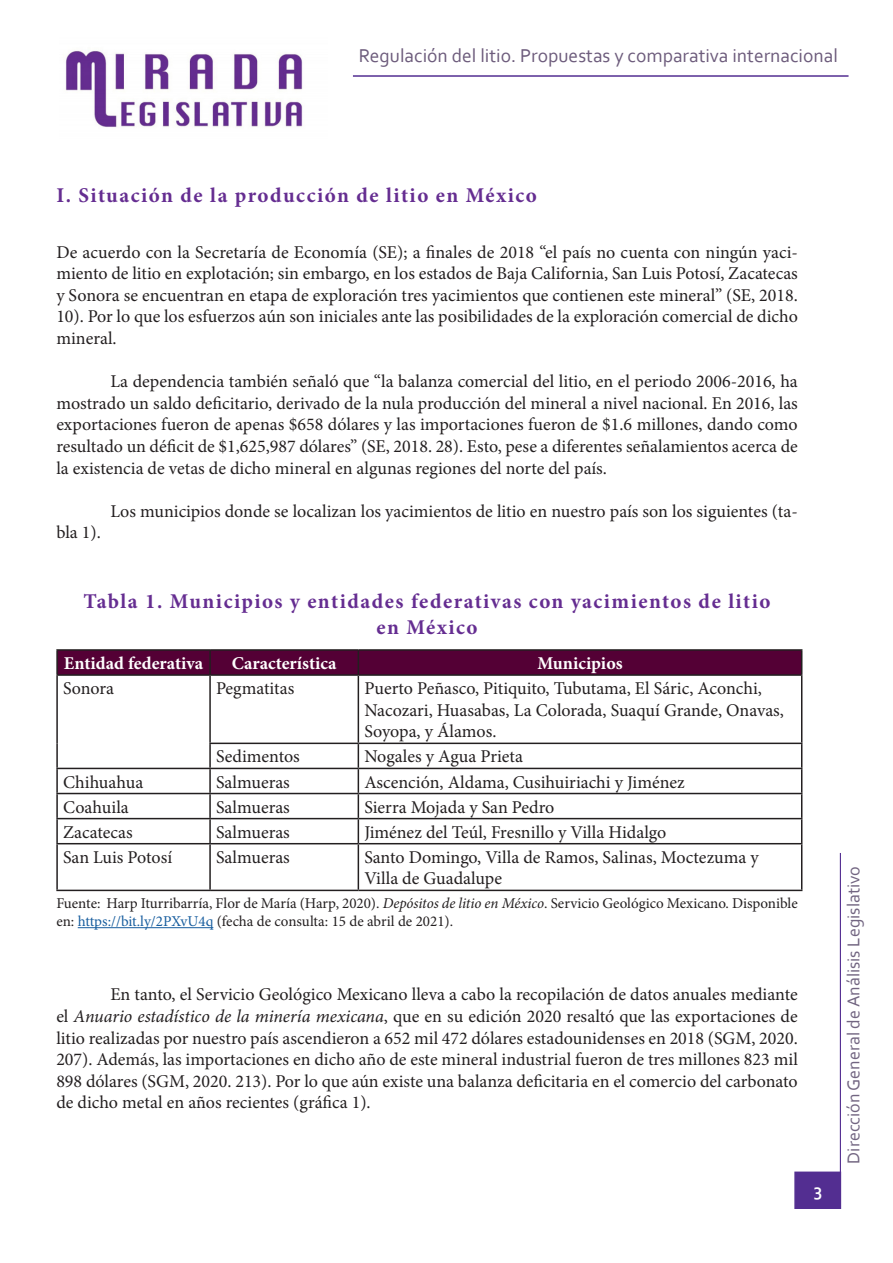
<style>
.page{position:relative;width:893px;height:1263px;background:#fff}
.page>*{position:absolute;margin:0;border:0;box-sizing:border-box;transform-origin:0 0}
.t1{font:700 21px "Minion Pro";letter-spacing:.07em;color:#652d91}
.t2{font:19.5px "Corbel";color:#6d5c7c}
.t3{font:18px/21.6px "Minion Pro";color:#231f20;text-align:justify}
.t4{font:700 18px "Minion Pro";color:#fff}
.t5{font:18px "Corbel";color:#726581}
.t6{font:700 18px "Corbel";color:#fff}
.t7{font:15px/18px "Minion Pro";color:#231f20}
.s1{font-style:italic}
.s2{color:#175d9e}
</style>
<div class="page">
<img style="left:65px;top:50px;width:238px;height:78px">
<div style="left:794px;top:1171px;width:47px;height:38px;background:#532e91;border:2px solid #532e91"></div>
<hr style="left:840px;top:853px;width:1px;height:356px;background:#532e91">
<hr style="left:353px;top:75px;width:495px;height:2px;background:#532e91">
<hr style="left:56px;top:649px;width:154px;height:2px;background:#231f20">
<hr style="left:56px;top:651px;width:2px;height:23px;background:#231f20">
<hr style="left:210px;top:649px;width:148px;height:2px;background:#231f20">
<hr style="left:358px;top:649px;width:444px;height:2px;background:#231f20">
<div style="left:57px;top:650px;width:745px;height:24px;background:#540035"></div>
<hr style="left:56px;top:674px;width:154px;height:2px;background:#231f20">
<hr style="left:56px;top:676px;width:2px;height:67px;background:#231f20">
<hr style="left:210px;top:674px;width:148px;height:2px;background:#231f20">
<hr style="left:209px;top:676px;width:2px;height:67px;background:#231f20">
<hr style="left:358px;top:674px;width:444px;height:2px;background:#231f20">
<hr style="left:358px;top:676px;width:1px;height:67px;background:#231f20">
<hr style="left:801px;top:676px;width:1px;height:67px;background:#231f20">
<hr style="left:56px;top:743px;width:2px;height:25px;background:#231f20">
<hr style="left:209px;top:743px;width:149px;height:1px;background:#231f20">
<hr style="left:209px;top:744px;width:2px;height:24px;background:#231f20">
<hr style="left:358px;top:743px;width:444px;height:1px;background:#231f20">
<hr style="left:56px;top:768px;width:154px;height:1px;background:#231f20">
<hr style="left:56px;top:769px;width:2px;height:24px;background:#231f20">
<hr style="left:210px;top:768px;width:148px;height:1px;background:#231f20">
<hr style="left:209px;top:769px;width:2px;height:24px;background:#231f20">
<hr style="left:358px;top:768px;width:444px;height:1px;background:#231f20">
<hr style="left:56px;top:793px;width:154px;height:1px;background:#231f20">
<hr style="left:56px;top:794px;width:2px;height:24px;background:#231f20">
<hr style="left:210px;top:793px;width:148px;height:1px;background:#231f20">
<hr style="left:209px;top:794px;width:2px;height:24px;background:#231f20">
<hr style="left:358px;top:793px;width:444px;height:1px;background:#231f20">
<hr style="left:56px;top:818px;width:154px;height:1px;background:#231f20">
<hr style="left:56px;top:819px;width:2px;height:24px;background:#231f20">
<hr style="left:210px;top:818px;width:148px;height:1px;background:#231f20">
<hr style="left:209px;top:819px;width:2px;height:24px;background:#231f20">
<hr style="left:358px;top:818px;width:444px;height:1px;background:#231f20">
<svg style="left:358px;top:744px;width:1px;height:99px"></svg>
<svg style="left:801px;top:744px;width:1px;height:99px"></svg>
<hr style="left:56px;top:843px;width:154px;height:1px;background:#231f20">
<hr style="left:56px;top:844px;width:2px;height:46px;background:#231f20">
<hr style="left:210px;top:843px;width:148px;height:1px;background:#231f20">
<hr style="left:209px;top:844px;width:2px;height:46px;background:#231f20">
<hr style="left:358px;top:843px;width:444px;height:1px;background:#231f20">
<hr style="left:358px;top:844px;width:1px;height:46px;background:#231f20">
<hr style="left:801px;top:844px;width:1px;height:46px;background:#231f20">
<hr style="left:56px;top:890px;width:154px;height:1px;background:#231f20">
<hr style="left:210px;top:890px;width:148px;height:1px;background:#231f20">
<hr style="left:358px;top:890px;width:444px;height:1px;background:#231f20">
<hr style="left:78px;top:927px;width:135px;height:1px;background:#175d9e">
<p class="t2" style="left:359px;top:44px;width:481px">Regulación del litio. Propuestas y comparativa internacional</p>
<p class="t1" style="left:56px;top:181px;width:482px">I. Situación de la producción de litio en México</p>
<p class="t3" style="left:56px;top:241px;width:743px">De acuerdo con la Secretaría de Economía (SE); a finales de 2018 “el país no cuenta con ningún yaci&shy;miento de litio en explotación; sin embargo, en los estados de Baja California, San Luis Potosí, Zacatecas y Sonora se encuentran en etapa de exploración tres yacimientos que contienen este mineral” (SE, 2018.<br>10). Por lo que los esfuerzos aún son iniciales ante las posibilidades de la exploración comercial de dicho mineral.</p>
<p class="t3" style="left:56px;top:371px;width:743px;text-indent:54px">La dependencia también señaló que “la balanza comercial del litio, en el periodo 2006-2016, ha mostrado un saldo deficitario, derivado de la nula producción del mineral a nivel nacional. En 2016, las exportaciones fueron de apenas $658 dólares y las importaciones fueron de $1.6 millones, dando como resultado un déficit de $1,625,987 dólares” (SE, 2018. 28). Esto, pese a diferentes señalamientos acerca de la existencia de vetas de dicho mineral en algunas regiones del norte del país.</p>
<p class="t3" style="left:110px;top:500px;width:689px">Los municipios donde se localizan los yacimientos de litio en nuestro país son los siguientes (ta-</p>
<p class="t3" style="left:56px;top:522px;width:46px">bla 1).</p>
<p class="t1" style="left:84px;top:587px;width:688px">Tabla 1. Municipios y entidades federativas con yacimientos de litio</p>
<p class="t1" style="left:377px;top:612px;width:103px">en México</p>
<p class="t4" style="left:64px;top:651px;width:141px">Entidad federativa</p>
<p class="t4" style="left:232px;top:651px;width:106px">Característica</p>
<p class="t4" style="left:537px;top:651px;width:87px">Municipios</p>
<p class="t3" style="left:63px;top:678px;width:53px">Sonora</p>
<p class="t3" style="left:216px;top:678px;width:80px">Pegmatitas</p>
<p class="t3" style="left:364px;top:678px;width:421px;text-align:left">Puerto Peñasco, Pitiquito, Tubutama, El Sáric, Aconchi,<br>Nacozari, Huasabas, La Colorada, Suaquí Grande, Onavas,<br>Soyopa, y Álamos.</p>
<p class="t3" style="left:216px;top:746px;width:85px">Sedimentos</p>
<p class="t3" style="left:364px;top:746px;width:160px">Nogales y Agua Prieta</p>
<p class="t3" style="left:63px;top:771px;width:82px">Chihuahua</p>
<p class="t3" style="left:216px;top:771px;width:75px">Salmueras</p>
<p class="t3" style="left:364px;top:771px;width:322px">Ascención, Aldama, Cusihuiriachi y Jiménez</p>
<p class="t3" style="left:63px;top:796px;width:67px">Coahuila</p>
<p class="t3" style="left:216px;top:796px;width:75px">Salmueras</p>
<p class="t3" style="left:364px;top:796px;width:191px">Sierra Mojada y San Pedro</p>
<p class="t3" style="left:63px;top:821px;width:71px">Zacatecas</p>
<p class="t3" style="left:216px;top:821px;width:75px">Salmueras</p>
<p class="t3" style="left:364px;top:821px;width:303px">Jiménez del Teúl, Fresnillo y Villa Hidalgo</p>
<p class="t3" style="left:63px;top:846px;width:111px">San Luis Potosí</p>
<p class="t3" style="left:216px;top:846px;width:75px">Salmueras</p>
<p class="t3" style="left:364px;top:846px;width:396px">Santo Domingo, Villa de Ramos, Salinas, Moctezuma y<br>Villa de Guadalupe</p>
<p class="t7" style="left:56px;top:894px;width:743px">Fuente: Harp Iturribarría, Flor de María (Harp, 2020). <span class="s1">Depósitos de litio en México</span>. Servicio Geológico Mexicano. Disponible en: <span class="s2">https://bit.ly/2PXvU4q</span> (fecha de consulta: 15 de abril de 2021).</p>
<p class="t3" style="left:56px;top:984px;width:743px;text-indent:54px">En tanto, el Servicio Geológico Mexicano lleva a cabo la recopilación de datos anuales mediante el <span class="s1">Anuario estadístico de la minería mexicana</span>, que en su edición 2020 resaltó que las exportaciones de litio realizadas por nuestro país ascendieron a 652 mil 472 dólares estadounidenses en 2018 (SGM, 2020.<br>207). Además, las importaciones en dicho año de este mineral industrial fueron de tres millones 823 mil 898 dólares (SGM, 2020. 213). Por lo que aún existe una balanza deficitaria en el comercio del carbonato de dicho metal en años recientes (gráfica 1).</p>
<p class="t6" style="left:814px;top:1178px;width:10px">3</p>
<p class="t5" style="left:842px;top:1163px;width:299px;rotate:-90deg">Dirección General de Análisis Legislativo</p>
</div>
